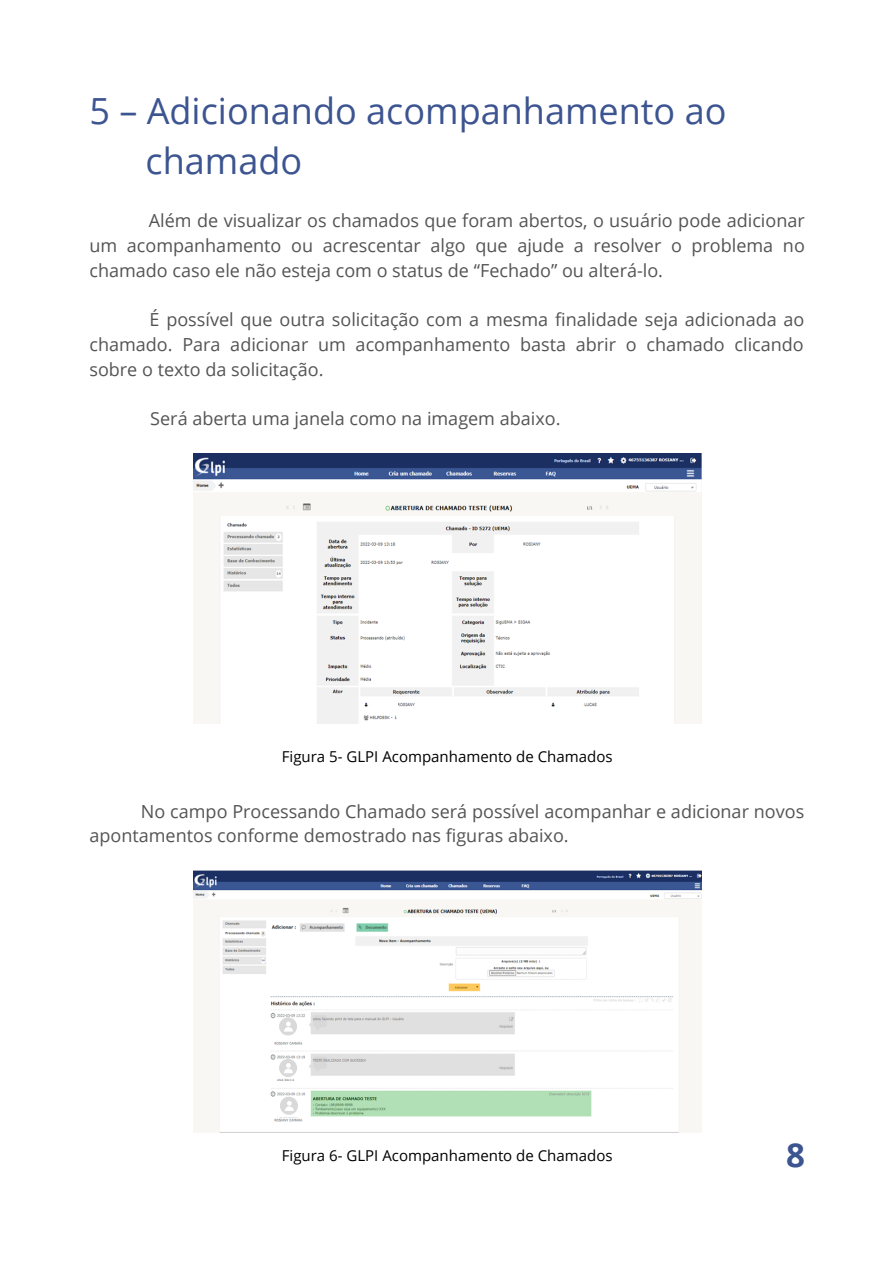
<style>
.page{position:relative;width:894px;height:1264px;background:#fff}
.page>*{position:absolute;margin:0;border:0;box-sizing:border-box;transform-origin:0 0}
.t1{font:36px "Open Sans";color:#3c5490}
.t2{font:700 33px "Open Sans";color:#3c5490}
.t3{font:18px/24.8px "Open Sans";color:#545454;text-align:justify}
.t4{font:15px "Open Sans";color:#000}
</style>
<div class="page">
<img style="left:194px;top:454px;width:506px;height:269px">
<img style="left:194px;top:870px;width:506px;height:262px">
<div style="left:403px;top:559px;width:27px;height:8px;background:#fff"></div>
<div style="left:449px;top:559px;width:35px;height:8px;background:#fff"></div>
<div style="left:494px;top:540px;width:28px;height:8px;background:#fff"></div>
<div style="left:540px;top:540px;width:34px;height:8px;background:#fff"></div>
<div style="left:370px;top:699px;width:27px;height:7px;background:#fff"></div>
<div style="left:415px;top:700px;width:27px;height:8px;background:#fff"></div>
<div style="left:363px;top:706px;width:27px;height:6px;background:#fff"></div>
<div style="left:555px;top:700px;width:27px;height:6px;background:#fff"></div>
<div style="left:597px;top:701px;width:27px;height:5px;background:#fff"></div>
<div style="left:549px;top:706px;width:48px;height:6px;background:#fff"></div>
<div style="left:274px;top:1035px;width:27px;height:6px;background:#fff"></div>
<hr style="left:278px;top:1045px;width:22px;height:4px;background:#fff">
<div style="left:270px;top:1081px;width:43px;height:6px;background:#fff"></div>
<div style="left:278px;top:1121px;width:22px;height:5px;background:#fff"></div>
<svg style="left:278px;top:1112px;width:22px;height:5px"></svg>
<div style="left:295px;top:1076px;width:7px;height:9px;background:#fff"></div>
<div style="left:279px;top:1058px;width:18px;height:18px;background:#d9d9d9;border-radius:50%"></div>
<div style="left:279px;top:1017px;width:18px;height:18px;background:#d9d9d9;border-radius:50%"></div>
<div style="left:280px;top:1096px;width:18px;height:18px;background:#d9d9d9;border-radius:50%"></div>
<svg style="left:284px;top:1021px;width:9px;height:10px"></svg>
<svg style="left:284px;top:1063px;width:9px;height:10px"></svg>
<svg style="left:285px;top:1101px;width:9px;height:9px"></svg>
<p class="t1" style="left:89px;top:86px;width:638px">5 – Adicionando acompanhamento ao</p>
<p class="t1" style="left:145px;top:135px;width:158px">chamado</p>
<p class="t3" style="left:89px;top:208px;width:716px;text-indent:59px">Além de visualizar os chamados que foram abertos, o usuário pode adicionar um acompanhamento ou acrescentar algo que ajude a resolver o problema no chamado caso ele não esteja com o status de “Fechado” ou alterá-lo.</p>
<p class="t3" style="left:89px;top:307px;width:716px;text-indent:60px">É possível que outra solicitação com a mesma finalidade seja adicionada ao chamado. Para adicionar um acompanhamento basta abrir o chamado clicando sobre o texto da solicitação.</p>
<p class="t3" style="left:150px;top:406px;width:411px">Será aberta uma janela como na imagem abaixo.</p>
<p class="t4" style="left:282px;top:746px;width:332px">Figura 5- GLPI Acompanhamento de Chamados</p>
<p class="t3" style="left:89px;top:798px;width:716px;text-indent:51px">No campo Processando Chamado será possível acompanhar e adicionar novos apontamentos conforme demostrado nas figuras abaixo.</p>
<p class="t4" style="left:282px;top:1144px;width:332px">Figura 6- GLPI Acompanhamento de Chamados</p>
<p class="t2" style="left:785px;top:1131px;width:20px">8</p>
</div>
